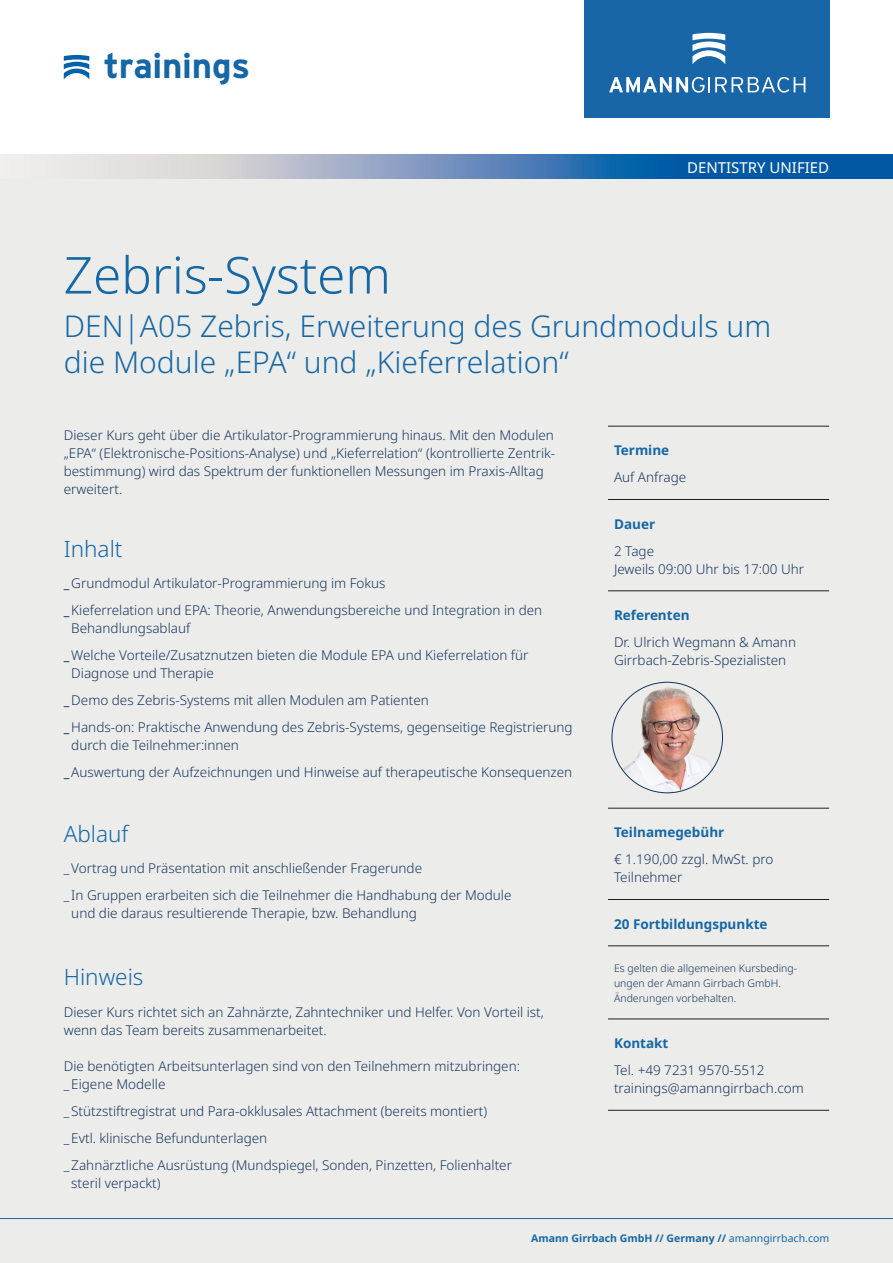
<style>
.page{position:relative;width:893px;height:1263px;background:#fff}
.page>*{position:absolute;margin:0;border:0;box-sizing:border-box;transform-origin:0 0}
.t1{font:300 51px "Noto Sans";color:#1567a5}
.t2{font:700 34.95px "Interstate";letter-spacing:-.01em;color:#1567a5}
.t3{font:300 30px/36px "Noto Sans";color:#1567a5}
.t4{font:300 22.5px "Noto Sans";color:#1567a5}
.t5{font:15px "Noto Sans";color:#fff}
.t6{font:300 13.5px/18px "Noto Sans";color:#16365e}
.t7{font:700 13.5px "Noto Sans";color:#1567a5}
.t8{font:300 10.5px/15px "Noto Sans";color:#16365e}
.t9{font:700 10.5px "Noto Sans";color:#1567a5}
.s1{font-weight:700}
.s2{font-weight:400}
</style>
<div class="page">
<div style="left:0;top:158px;width:893px;height:1105px;background:#ececea"></div>
<hr style="left:608px;top:426px;width:221px;height:1px;background:#231f20">
<hr style="left:608px;top:499px;width:221px;height:1px;background:#231f20">
<hr style="left:608px;top:590px;width:221px;height:1px;background:#231f20">
<hr style="left:608px;top:808px;width:221px;height:1px;background:#231f20">
<hr style="left:608px;top:899px;width:221px;height:1px;background:#231f20">
<hr style="left:608px;top:945px;width:221px;height:1px;background:#231f20">
<hr style="left:608px;top:1019px;width:221px;height:1px;background:#231f20">
<hr style="left:608px;top:1110px;width:221px;height:1px;background:#231f20">
<img style="left:616px;top:682px;width:102px;height:111px">
<img style="left:0;top:154px;width:893px;height:25px">
<div style="left:584px;top:0;width:246px;height:117px;background:#1865a8"></div>
<svg style="left:692px;top:33px;width:33px;height:31px"></svg>
<svg style="left:609px;top:77px;width:196px;height:16px"></svg>
<svg style="left:64px;top:55px;width:25px;height:24px"></svg>
<hr style="left:0;top:1218px;width:893px;height:1px;background:#1567a5">
<p class="t2" style="left:104px;top:45px;width:148px">trainings</p>
<p class="t5" style="left:687px;top:159px;width:144px">DENTISTRY UNIFIED</p>
<p class="t1" style="left:64px;top:246px;width:329px">Zebris-System</p>
<p class="t3" style="left:64px;top:309px;width:709px">DEN|A05 Zebris, Erweiterung des Grundmoduls um die Module „EPA“ und „Kieferrelation“</p>
<p class="t6" style="left:64px;top:427px;width:493px">Dieser Kurs geht über die Artikulator-Programmierung hinaus. Mit den Modulen „EPA“ (Elektronische-Positions-Analyse) und „Kieferrelation“ (kontrollierte Zentrik&shy;bestimmung) wird das Spektrum der funktionellen Messungen im Praxis-Alltag erweitert.</p>
<p class="t4" style="left:64px;top:536px;width:60px">Inhalt</p>
<p class="t6" style="left:64px;top:574px;width:323px"><span class="s1">_</span>Grundmodul Artikulator-Programmierung im Fokus</p>
<p class="t6" style="left:71px;top:601px;width:472px;text-indent:-8px"><span class="s1">_</span>Kieferrelation und EPA: Theorie, Anwendungsbereiche und Integration in den<br>Behandlungsablauf</p>
<p class="t6" style="left:71px;top:646px;width:459px;text-indent:-8px"><span class="s1">_</span>Welche Vorteile/Zusatznutzen bieten die Module EPA und Kieferrelation für<br>Diagnose und Therapie</p>
<p class="t6" style="left:64px;top:691px;width:367px"><span class="s1">_</span> Demo des Zebris-Systems mit allen Modulen am Patienten</p>
<p class="t6" style="left:71px;top:718px;width:503px;text-indent:-8px"><span class="s1">_</span>Hands-on: Praktische Anwendung des Zebris-Systems, gegenseitige Registrierung durch die Teilnehmer:innen</p>
<p class="t6" style="left:64px;top:763px;width:510px"><span class="s1">_</span>Auswertung der Aufzeichnungen und Hinweise auf therapeutische Konsequenzen</p>
<p class="t4" style="left:64px;top:821px;width:66px">Ablauf</p>
<p class="t6" style="left:64px;top:860px;width:360px">_Vortrag und Präsentation mit anschließender Fragerunde</p>
<p class="t6" style="left:71px;top:887px;width:442px;text-indent:-8px">_ In Gruppen erarbeiten sich die Teilnehmer die Handhabung der Module und die daraus resultierende Therapie, bzw. Behandlung</p>
<p class="t4" style="left:64px;top:964px;width:81px">Hinweis</p>
<p class="t6" style="left:64px;top:1003px;width:482px">Dieser Kurs richtet sich an Zahnärzte, Zahntechniker und Helfer. Von Vorteil ist, wenn das Team bereits zusammenarbeitet.</p>
<p class="t6" style="left:64px;top:1057px;width:458px">Die benötigten Arbeitsunterlagen sind von den Teilnehmern mitzubringen:</p>
<p class="t6" style="left:64px;top:1075px;width:103px">_Eigene Modelle</p>
<p class="t6" style="left:64px;top:1102px;width:425px">_ Stützstiftregistrat und Para-okklusales Attachment (bereits montiert)</p>
<p class="t6" style="left:64px;top:1129px;width:205px">_Evtl. klinische Befundunterlagen</p>
<p class="t6" style="left:71px;top:1156px;width:442px;text-indent:-8px">_Zahnärztliche Ausrüstung (Mundspiegel, Sonden, Pinzetten, Folienhalter steril verpackt)</p>
<p class="t7" style="left:614px;top:443px;width:57px">Termine</p>
<p class="t6" style="left:614px;top:469px;width:74px">Auf Anfrage</p>
<p class="t7" style="left:614px;top:516px;width:43px">Dauer</p>
<p class="t6" style="left:614px;top:542px;width:42px">2 Tage</p>
<p class="t6" style="left:614px;top:560px;width:192px">Jeweils 09:00 Uhr bis 17:00 Uhr</p>
<p class="t7" style="left:614px;top:608px;width:77px">Referenten</p>
<p class="t6" style="left:614px;top:633px;width:184px">Dr. Ulrich Wegmann &amp; Amann<br>Girrbach-Zebris-Spezialisten</p>
<p class="t7" style="left:614px;top:825px;width:112px">Teilnamegebühr</p>
<p class="t6" style="left:614px;top:851px;width:161px">€ 1.190,00 zzgl. MwSt. pro<br>Teilnehmer</p>
<p class="t7" style="left:614px;top:916px;width:155px">20 Fortbildungspunkte</p>
<p class="t8" style="left:614px;top:961px;width:185px">Es gelten die allgemeinen Kursbeding&shy;ungen der Amann Girrbach GmbH.<br>Änderungen vorbehalten.</p>
<p class="t7" style="left:614px;top:1036px;width:56px">Kontakt</p>
<p class="t6" style="left:614px;top:1061px;width:152px">Tel. +49 7231 9570-5512</p>
<p class="t6" style="left:614px;top:1079px;width:191px">trainings@amanngirrbach.com</p>
<p class="t9" style="left:531px;top:1232px;width:300px">Amann Girrbach GmbH // Germany // <span class="s2">amanngirrbach.com</span></p>
</div>
